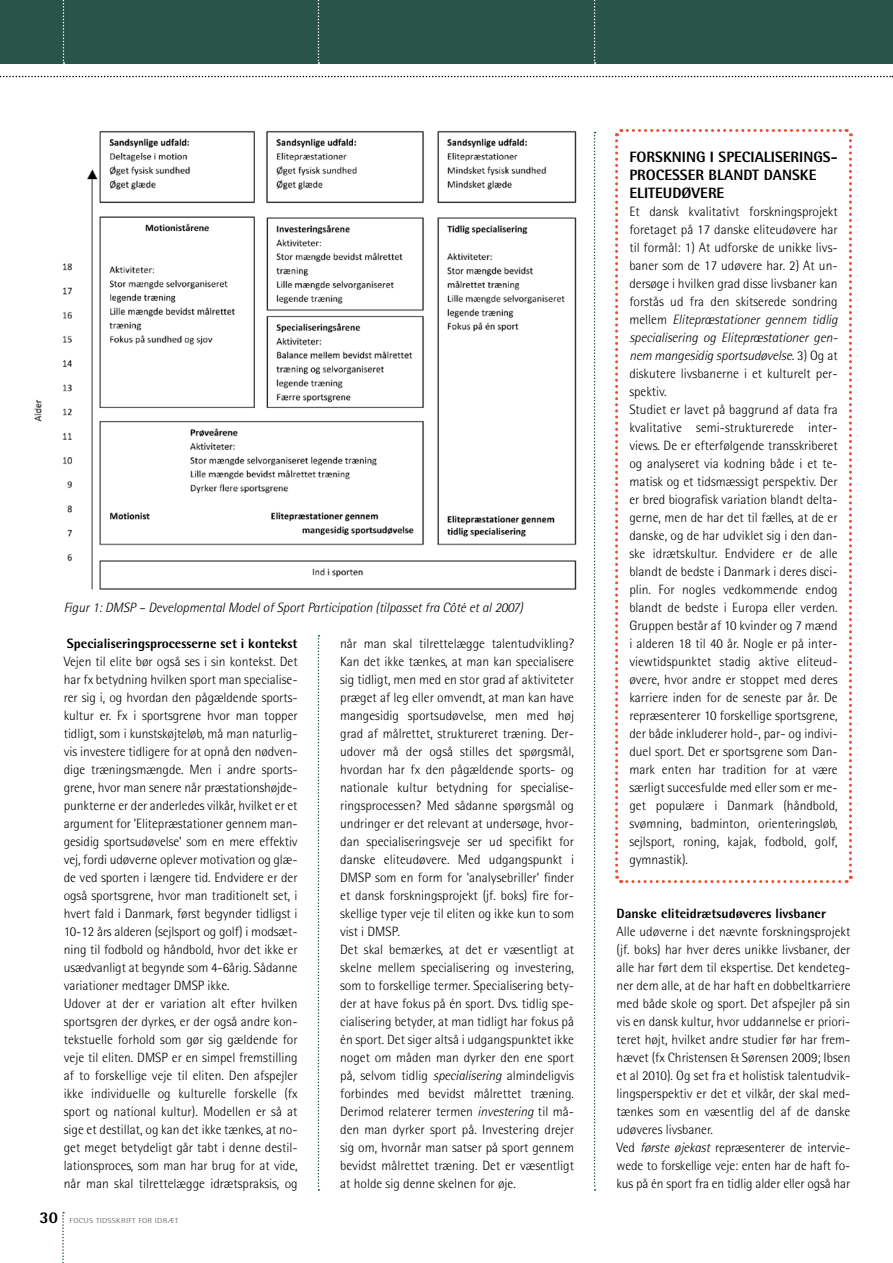
<style>
.page{position:relative;width:893px;height:1263px;background:#fff}
.page>*{position:absolute;margin:0;border:0;box-sizing:border-box;transform-origin:0 0}
.t1{font:800 16.5px "Rotis Semi Sans Std";color:#000}
.t2{font:800 15px/18px "Rotis Semi Sans Std";letter-spacing:.12em;color:#000}
.t3{font:300 13.5px/18px "Rotis Semi Sans Std";color:#000}
.t4{font:italic 300 13.5px "Rotis Semi Sans Std";letter-spacing:-.005em;color:#000}
.t5{font:800 13.5px "Rotis Semi Sans Std";color:#000}
.t6{font:300 7.2px "Rotis Semi Sans Std";letter-spacing:.025em;color:#58585a;scale:1.25 1}
.s1{font-style:italic}
</style>
<div class="page">
<svg style="left:0;top:76px;width:893px;height:1px"></svg>
<svg style="left:615px;top:129px;width:238px;height:754px"></svg>
<svg style="left:62px;top:1212px;width:2px;height:51px"></svg>
<svg style="left:318px;top:635px;width:1px;height:556px"></svg>
<svg style="left:594px;top:132px;width:2px;height:1059px"></svg>
<div style="left:0;top:0;width:893px;height:64px;background:#285449"></div>
<svg style="left:318px;top:0;width:1px;height:64px"></svg>
<svg style="left:594px;top:0;width:2px;height:64px"></svg>
<svg style="left:63px;top:0;width:1px;height:64px"></svg>
<img style="left:34px;top:130px;width:543px;height:460px">
<p class="t4" style="left:64px;top:599px;width:461px">Figur 1: DMSP – Developmental Model of Sport Participation (tilpasset fra Côté et al 2007)</p>
<p class="t5" style="left:67px;top:635px;width:232px">Specialiseringsprocesserne set i kontekst</p>
<p class="t3" style="left:64px;top:652px;width:235px">Vejen til elite bør også ses i sin kontekst. Det har fx betydning hvilken sport man specialise&shy;rer sig i, og hvordan den pågældende sports&shy;kultur er. Fx i sportsgrene hvor man topper tidligt, som i kunstskøjteløb, må man naturlig&shy;vis investere tidligere for at opnå den nødven&shy;dige træningsmængde. Men i andre sports&shy;grene, hvor man senere når præstationshøjde&shy;punkterne er der anderledes vilkår, hvilket er et argument for ’Elitepræstationer gennem man&shy;gesidig sportsudøvelse’ som en mere effektiv vej, fordi udøverne oplever motivation og glæ&shy;de ved sporten i længere tid. Endvidere er der også sportsgrene, hvor man traditionelt set, i hvert fald i Danmark, først begynder tidligst i 10-12 års alderen (sejlsport og golf) i modsæt&shy;ning til fodbold og håndbold, hvor det ikke er usædvanligt at begynde som 4-6årig. Sådanne variationer medtager DMSP ikke.<br>Udover at der er variation alt efter hvilken sportsgren der dyrkes, er der også andre kon&shy;tekstuelle forhold som gør sig gældende for veje til eliten. DMSP er en simpel fremstilling af to forskellige veje til eliten. Den afspejler ikke individuelle og kulturelle forskelle (fx sport og national kultur). Modellen er så at sige et destillat, og kan det ikke tænkes, at no&shy;get meget betydeligt går tabt i denne destil&shy;lationsproces, som man har brug for at vide, når man skal tilrettelægge idrætspraksis, og</p>
<p class="t1" style="left:40px;top:1207px;width:20px">30</p>
<p class="t6" style="left:70px;top:1217px;width:88px">FOCUS TIDSSKRIFT FOR IDRÆT</p>
<p class="t3" style="left:340px;top:634px;width:235px">når man skal tilrettelægge talentudvikling?<br>Kan det ikke tænkes, at man kan specialisere sig tidligt, men med en stor grad af aktiviteter præget af leg eller omvendt, at man kan have mangesidig sportsudøvelse, men med høj grad af målrettet, struktureret træning. Der&shy;udover må der også stilles det spørgsmål, hvordan har fx den pågældende sports- og nationale kultur betydning for specialise&shy;ringsprocessen? Med sådanne spørgsmål og undringer er det relevant at undersøge, hvor&shy;dan specialiseringsveje ser ud specifikt for danske eliteudøvere. Med udgangspunkt i DMSP som en form for ’analysebriller’ finder et dansk forskningsprojekt (jf. boks) fire for&shy;skellige typer veje til eliten og ikke kun to som vist i DMSP.<br>Det skal bemærkes, at det er væsentligt at skelne mellem specialisering og investering, som to forskellige termer. Specialisering bety&shy;der at have fokus på én sport. Dvs. tidlig spe&shy;cialisering betyder, at man tidligt har fokus på én sport. Det siger altså i udgangspunktet ikke noget om måden man dyrker den ene sport på, selvom tidlig <span class="s1">specialisering</span> almindeligvis forbindes med bevidst målrettet træning.<br>Derimod relaterer termen <span class="s1">investering</span> til må&shy;den man dyrker sport på. Investering drejer sig om, hvornår man satser på sport gennem bevidst målrettet træning. Det er væsentligt at holde sig denne skelnen for øje.</p>
<p class="t2" style="left:629px;top:148px;width:210px">Forskning i specialiserings&shy;processer blandt danske eliteudøvere</p>
<p class="t3" style="left:629px;top:202px;width:210px">Et dansk kvalitativt forskningsprojekt foretaget på 17 danske eliteudøvere har til formål: 1) At udforske de unikke livs&shy;baner som de 17 udøvere har. 2) At un&shy;dersøge i hvilken grad disse livsbaner kan forstås ud fra den skitserede sondring mellem <span class="s1">Elitepræstationer gennem tidlig specialisering og Elitepræstationer gen&shy;nem mangesidig sportsudøvelse.</span> 3) Og at diskutere livsbanerne i et kulturelt per&shy;spektiv.<br>Studiet er lavet på baggrund af data fra kvalitative semi-strukturerede inter&shy;views. De er efterfølgende transskriberet og analyseret via kodning både i et te&shy;matisk og et tidsmæssigt perspektiv. Der er bred biografisk variation blandt delta&shy;gerne, men de har det til fælles, at de er danske, og de har udviklet sig i den dan&shy;ske idrætskultur. Endvidere er de alle blandt de bedste i Danmark i deres disci&shy;plin. For nogles vedkommende endog blandt de bedste i Europa eller verden.<br>Gruppen består af 10 kvinder og 7 mænd i alderen 18 til 40 år. Nogle er på inter&shy;viewtidspunktet stadig aktive eliteud&shy;øvere, hvor andre er stoppet med deres karriere inden for de seneste par år. De repræsenterer 10 forskellige sportsgrene, der både inkluderer hold-, par- og indivi&shy;duel sport. Det er sportsgrene som Dan&shy;mark enten har tradition for at være særligt succesfulde med eller som er me&shy;get populære i Danmark (håndbold, svømning, badminton, orienteringsløb, sejlsport, roning, kajak, fodbold, golf, gymnastik).</p>
<p class="t5" style="left:617px;top:905px;width:211px">Danske eliteidrætsudøveres livsbaner</p>
<p class="t3" style="left:617px;top:922px;width:235px">Alle udøverne i det nævnte forskningsprojekt (jf. boks) har hver deres unikke livsbaner, der alle har ført dem til ekspertise. Det kendeteg&shy;ner dem alle, at de har haft en dobbeltkarriere med både skole og sport. Det afspejler på sin vis en dansk kultur, hvor uddannelse er priori&shy;teret højt, hvilket andre studier før har frem&shy;hævet (fx Christensen &amp; Sørensen 2009; Ibsen et al 2010). Og set fra et holistisk talentudvik&shy;lingsperspektiv er det et vilkår, der skal med&shy;tænkes som en væsentlig del af de danske udøveres livsbaner.<br>Ved <span class="s1">første øjekast</span> repræsenterer de intervie&shy;wede to forskellige veje: enten har de haft fo&shy;kus på én sport fra en tidlig alder eller også har</p>
</div>
